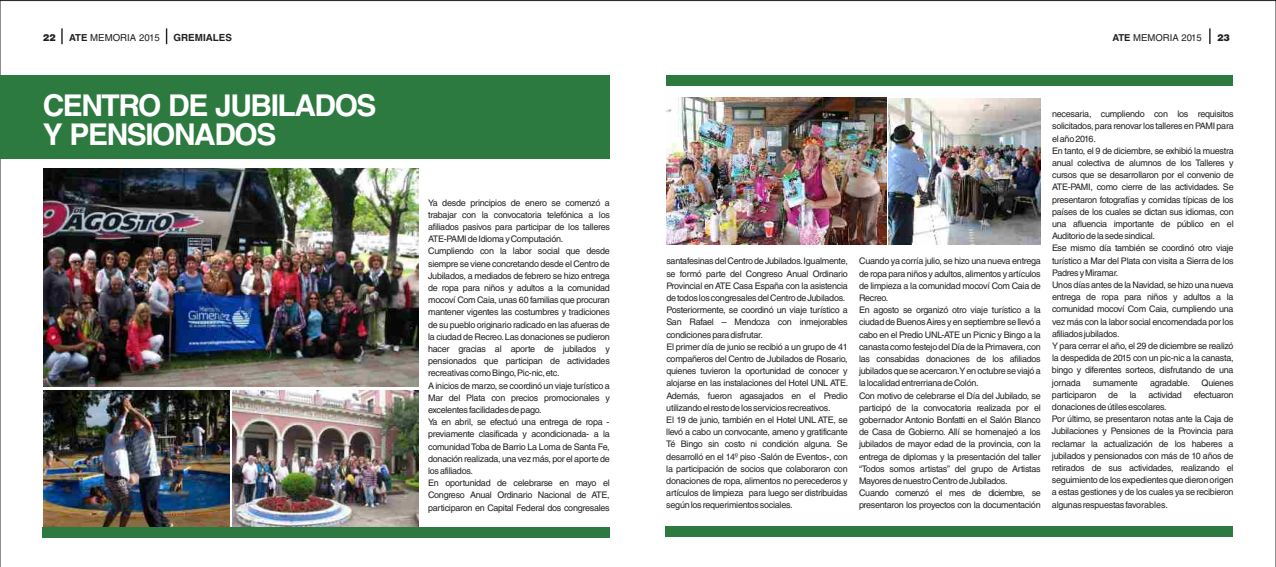
<style>
.page{position:relative;width:1276px;height:567px;background:#fff}
.page>*{position:absolute;margin:0;border:0;box-sizing:border-box;transform-origin:0 0}
.t1{font:700 30px/29.3px "Helvetica LT Std";letter-spacing:-.05em;color:#fff}
.t2{font:700 9.8px "Helvetica LT Std";color:#231f20}
.t3{font:9.6px "Helvetica LT Std";color:#231f20}
.t4{font:900 9.6px "Helvetica LT Std";color:#231f20}
.t5{font:9.5px "Helvetica LT Std";color:#231f20}
.t6{font:900 9.5px "Helvetica LT Std";color:#231f20}
.t7{font:9px/12.2px "Helvetica LT Std";letter-spacing:-.03em;color:#231f20}
.s1{font-weight:700}
</style>
<div class="page">
<img style="left:0;top:0;width:1276px;height:567px">
<div style="left:0;top:75px;width:609px;height:84px;background:#2c7a3f"></div>
<svg style="left:61px;top:28px;width:2px;height:16px"></svg>
<svg style="left:1209px;top:28px;width:1px;height:16px"></svg>
<svg style="left:166px;top:28px;width:1px;height:16px"></svg>
<div style="left:43px;top:527px;width:566px;height:10px;background:#2c7a3f"></div>
<div style="left:665px;top:526px;width:567px;height:11px;background:#2c7a3f"></div>
<div style="left:1052px;top:75px;width:180px;height:11px;background:#2c7a3f"></div>
<div style="left:667px;top:75px;width:423px;height:11px;background:#2c7a3f"></div>
<p class="t4" style="left:43px;top:34px;width:14px">22</p>
<p class="t2" style="left:173px;top:34px;width:60px">GREMIALES</p>
<p class="t6" style="left:1217px;top:34px;width:14px">23</p>
<p class="t3" style="left:69px;top:34px;width:92px"><span class="s1">ATE</span> MEMORIA 2015</p>
<p class="t5" style="left:1112px;top:34px;width:91px"><span class="s1">ATE</span> MEMORIA 2015</p>
<h1 class="t1" style="left:43px;top:95px;width:335px">CENTRO DE JUBILADOS<br>Y PENSIONADOS</h1>
<p class="t7" style="left:428px;top:197px;width:183px">Ya desde principios de enero se comenzó a trabajar con la convocatoria telefónica a los afiliados pasivos para participar de los talleres ATE-PAMIdeIdiomayComputación.<br>Cumpliendo con la labor social que desde siempre se viene concretando desde el Centro de Jubilados, a mediados de febrero se hizo entrega de ropa para niños y adultos a la comunidad mocoví Com Caia, unas 60 familias que procuran mantener vigentes las costumbres y tradiciones de su pueblo originario radicado en las afueras de la ciudad de Recreo.Las donaciones se pudieron hacer gracias al aporte de jubilados y pensionados que participan de actividades recreativascomoBingo,Pic-nic,etc.<br>A inicios de marzo, se coordinó un viaje turístico a Mar del Plata con precios promocionales y excelentesfacilidadesdepago.<br>Ya en abril, se efectuó una entrega de ropa - previamente clasificada y acondicionada- a la comunidad Toba de Barrio La Loma de Santa Fe, donación realizada, una vez más, por el aporte de losafiliados.<br>En oportunidad de celebrarse en mayo el Congreso Anual Ordinario Nacional de ATE, participaron en Capital Federal dos congresales</p>
<p class="t7" style="left:666px;top:256px;width:183px">santafesinasdelCentrodeJubilados.Igualmente, se formó parte del Congreso Anual Ordinario Provincial en ATE Casa España con la asistencia detodosloscongresalesdelCentrodeJubilados.<br>Posteriormente, se coordinó un viaje turístico a San Rafael – Mendoza con inmejorables condicionesparadisfrutar.<br>El primer día de junio se recibió a un grupo de 41 compañeros del Centro de Jubilados de Rosario, quienes tuvieron la oportunidad de conocer y alojarse en las instalaciones del Hotel UNL ATE.<br>Además, fueron agasajados en el Predio utilizandoelrestodelosserviciosrecreativos.<br>El 19 de junio, también en el Hotel UNL ATE, se llevó a cabo un convocante, ameno y gratificante Té Bingo sin costo ni condición alguna. Se desarrolló en el 14º piso -Salón de Eventos-, con la participación de socios que colaboraron con donaciones de ropa, alimentos no perecederos y artículos de limpieza para luego ser distribuidas segúnlosrequerimientossociales.</p>
<p class="t7" style="left:859px;top:256px;width:183px">Cuando ya corría julio, se hizo una nueva entrega de ropa para niños y adultos, alimentos y artículos de limpieza a la comunidad mocoví Com Caia de Recreo.<br>En agosto se organizó otro viaje turístico a la ciudad de BuenosAires y en septiembre se llevó a cabo en el Predio UNL-ATE un Picnic y Bingo a la canasta como festejo del Día de la Primavera, con las consabidas donaciones de los afiliados jubiladosqueseacercaron.Yenoctubreseviajóa lalocalidadentrerrianadeColón.<br>Con motivo de celebrarse el Día del Jubilado, se participó de la convocatoria realizada por el gobernador Antonio Bonfatti en el Salón Blanco de Casa de Gobierno. Allí se homenajeó a los jubilados de mayor edad de la provincia, con la entrega de diplomas y la presentación del taller “Todos somos artistas” del grupo de Artistas MayoresdenuestroCentrodeJubilados.<br>Cuando comenzó el mes de diciembre, se presentaron los proyectos con la documentación</p>
<p class="t7" style="left:1052px;top:109px;width:183px">necesaria, cumpliendo con los requisitos solicitados, para renovar los talleres en PAMI para elaño2016.<br>En tanto, el 9 de diciembre, se exhibió la muestra anual colectiva de alumnos de los Talleres y cursos que se desarrollaron por el convenio de ATE-PAMI, como cierre de las actividades. Se presentaron fotografías y comidas típicas de los países de los cuales se dictan sus idiomas, con una afluencia importante de público en el Auditoriodelasedesindical.<br>Ese mismo día también se coordinó otro viaje turístico a Mar del Plata con visita a Sierra de los PadresyMiramar.<br>Unos días antes de la Navidad, se hizo una nueva entrega de ropa para niños y adultos a la comunidad mocoví Com Caia, cumpliendo una vez más con la labor social encomendada por los afiliadosjubilados.<br>Y para cerrar el año, el 29 de diciembre se realizó la despedida de 2015 con un pic-nic a la canasta, bingo y diferentes sorteos, disfrutando de una jornada</p>
<p class="t7" style="left:1093px;top:378px;width:46px">sumamente</p>
<p class="t7" style="left:1150px;top:378px;width:41px">agradable.</p>
<p class="t7" style="left:1201px;top:378px;width:34px">Quienes</p>
<p class="t7" style="left:1052px;top:390px;width:46px">participaron</p>
<p class="t7" style="left:1108px;top:390px;width:11px">de</p>
<p class="t7" style="left:1129px;top:390px;width:8px">la</p>
<p class="t7" style="left:1148px;top:390px;width:35px">actividad</p>
<p class="t7" style="left:1193px;top:390px;width:41px">efectuaron</p>
<p class="t7" style="left:1052px;top:402px;width:183px">donacionesdeútilesescolares.<br>Por último, se presentaron notas ante la Caja de Jubilaciones y Pensiones de la Provincia para reclamar la actualización de los haberes a jubilados y pensionados con más de 10 años de retirados de sus actividades, realizando el seguimiento de los expedientes que dieron origen a estas gestiones y de los cuales ya se recibieron algunasrespuestasfavorables.</p>
</div>
